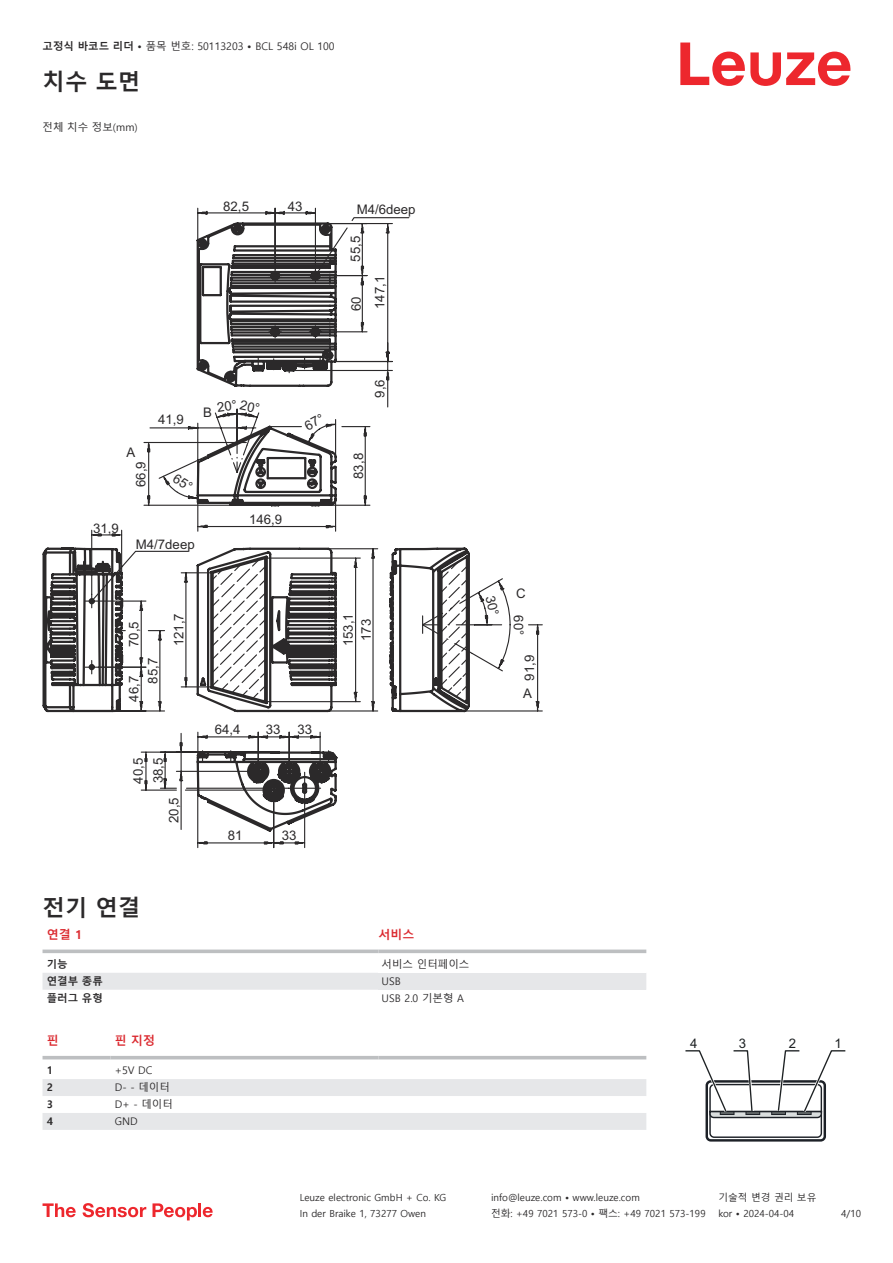
<style>
.page{position:relative;width:893px;height:1263px;background:#fff}
.page>*{position:absolute;margin:0;border:0;box-sizing:border-box;transform-origin:0 0}
.t1{font:700 22.5px "Malgun Gothic";color:#2b292a}
.t2{font:13.2px/23.5px "Arial";color:#2b292a}
.t3{font:13.2px "Arial";color:#1d2123}
.t4{font:700 12px "Malgun Gothic";color:#db2a30}
.t5{font:10.5px "Malgun Gothic";color:#2b292a}
.t6{font:700 10.5px "Malgun Gothic";color:#2b292a}
.t7{font:9.75px "Malgun Gothic";color:#2b292a}
.s1{font-weight:700}
</style>
<div class="page">
<svg style="left:680px;top:43px;width:170px;height:43px"></svg>
<div style="left:43px;top:973px;width:335px;height:17px;background:#e6e7e9"></div>
<svg style="left:43px;top:949px;width:335px;height:4px"></svg>
<svg style="left:378px;top:949px;width:268px;height:4px"></svg>
<div style="left:378px;top:973px;width:268px;height:17px;background:#e6e7e9"></div>
<svg style="left:43px;top:1059px;width:603px;height:1px"></svg>
<svg style="left:43px;top:1079px;width:603px;height:51px"></svg>
<hr style="left:43px;top:1056px;width:68px;height:3px;background:#bdbfc1">
<hr style="left:111px;top:1056px;width:267px;height:3px;background:#bdbfc1">
<hr style="left:378px;top:1056px;width:268px;height:3px;background:#bdbfc1">
<div style="left:705px;top:1080px;width:121px;height:61px;border:2px solid #1d2127;border-radius:4px"></div>
<svg style="left:685px;top:1050px;width:160px;height:89px"></svg>
<svg style="left:43px;top:1203px;width:33px;height:14px"></svg>
<svg style="left:83px;top:1203px;width:63px;height:14px"></svg>
<svg style="left:153px;top:1203px;width:44px;height:17px"></svg>
<hr style="left:198px;top:1203px;width:3px;height:14px;background:#ed272d">
<svg style="left:203px;top:1207px;width:10px;height:10px"></svg>
<svg style="left:48px;top:547px;width:290px;height:288px"></svg>
<svg style="left:72px;top:207px;width:338px;height:505px"></svg>
<svg style="left:84px;top:408px;width:459px;height:304px"></svg>
<svg style="left:354px;top:692px;width:2px;height:6px"></svg>
<hr style="left:181px;top:686px;width:32px;height:1px;background:#2b292a">
<hr style="left:181px;top:572px;width:32px;height:1px;background:#2b292a">
<hr style="left:185px;top:573px;width:1px;height:114px;background:#2b292a">
<svg style="left:184px;top:677px;width:3px;height:8px"></svg>
<svg style="left:184px;top:573px;width:4px;height:9px"></svg>
<hr style="left:198px;top:736px;width:60px;height:1px;background:#2b292a">
<hr style="left:258px;top:732px;width:1px;height:30px;background:#2b292a">
<hr style="left:258px;top:736px;width:31px;height:1px;background:#2b292a">
<svg style="left:249px;top:735px;width:19px;height:4px"></svg>
<hr style="left:289px;top:732px;width:1px;height:30px;background:#2b292a">
<hr style="left:320px;top:732px;width:1px;height:31px;background:#2b292a">
<hr style="left:289px;top:736px;width:31px;height:1px;background:#2b292a">
<svg style="left:280px;top:735px;width:19px;height:4px"></svg>
<svg style="left:311px;top:735px;width:8px;height:4px"></svg>
<hr style="left:300px;top:548px;width:78px;height:1px;background:#2b292a">
<hr style="left:328px;top:710px;width:50px;height:1px;background:#2b292a">
<hr style="left:372px;top:549px;width:2px;height:162px;background:#2b292a">
<svg style="left:371px;top:549px;width:4px;height:10px"></svg>
<svg style="left:371px;top:702px;width:4px;height:8px"></svg>
<hr style="left:197px;top:762px;width:1px;height:85px;background:#2b292a">
<hr style="left:198px;top:842px;width:76px;height:1px;background:#2b292a">
<svg style="left:199px;top:841px;width:8px;height:3px"></svg>
<hr style="left:273px;top:799px;width:1px;height:48px;background:#2b292a">
<hr style="left:304px;top:804px;width:1px;height:43px;background:#2b292a">
<hr style="left:274px;top:842px;width:31px;height:1px;background:#2b292a">
<svg style="left:264px;top:841px;width:19px;height:3px"></svg>
<svg style="left:295px;top:841px;width:8px;height:3px"></svg>
<hr style="left:176px;top:771px;width:73px;height:1px;background:#2b292a">
<hr style="left:181px;top:733px;width:1px;height:96px;background:#2b292a">
<svg style="left:179px;top:743px;width:4px;height:7px"></svg>
<hr style="left:141px;top:751px;width:131px;height:2px;background:#2b292a">
<hr style="left:185px;top:789px;width:80px;height:2px;background:#2b292a">
<hr style="left:141px;top:789px;width:35px;height:2px;background:#2b292a">
<hr style="left:145px;top:752px;width:2px;height:38px;background:#2b292a">
<svg style="left:144px;top:754px;width:4px;height:7px"></svg>
<svg style="left:144px;top:781px;width:4px;height:7px"></svg>
<hr style="left:187px;top:788px;width:102px;height:1px;background:#2b292a">
<hr style="left:165px;top:752px;width:1px;height:36px;background:#2b292a">
<svg style="left:163px;top:754px;width:4px;height:7px"></svg>
<svg style="left:160px;top:772px;width:23px;height:17px"></svg>
<svg style="left:249px;top:751px;width:80px;height:53px"></svg>
<svg style="left:197px;top:732px;width:11px;height:30px"></svg>
<svg style="left:326px;top:525px;width:8px;height:3px"></svg>
<svg style="left:199px;top:525px;width:8px;height:3px"></svg>
<hr style="left:198px;top:526px;width:138px;height:1px;background:#2b292a">
<hr style="left:335px;top:495px;width:1px;height:36px;background:#2b292a">
<hr style="left:197px;top:492px;width:1px;height:39px;background:#2b292a">
<svg style="left:217px;top:400px;width:43px;height:12px"></svg>
<svg style="left:304px;top:413px;width:18px;height:18px"></svg>
<svg style="left:172px;top:473px;width:21px;height:16px"></svg>
<svg style="left:486px;top:595px;width:13px;height:19px"></svg>
<svg style="left:514px;top:615px;width:10px;height:19px"></svg>
<p class="t5" style="left:43px;top:41px;width:294px"><span class="s1">고정식 바코드 리더 •</span> 품목 번호: 50113203 <span class="s1">•</span> BCL 548i OL 100</p>
<h1 class="t1" style="left:43px;top:69px;width:99px">치수 도면</h1>
<p class="t5" style="left:43px;top:121px;width:97px">전체 치수 정보(mm)</p>
<h2 class="t2" style="left:223px;top:196px;width:27px">82,5</h2>
<h2 class="t2" style="left:158px;top:409px;width:27px">41,9</h2>
<h2 class="t2" style="left:203px;top:401px;width:10px">B</h2>
<h2 class="t2" style="left:288px;top:196px;width:16px">43</h2>
<h2 class="t2" style="left:357px;top:198px;width:60px">M4/6deep</h2>
<h2 class="t2" style="left:345px;top:262px;width:27px;rotate:-90deg">55,5</h2>
<h2 class="t2" style="left:346px;top:311px;width:37px;rotate:-90deg">60<br>147,1</h2>
<h2 class="t2" style="left:369px;top:398px;width:20px;rotate:-90deg">9,6</h2>
<h2 class="t2" style="left:127px;top:442px;width:10px">A</h2>
<h2 class="t2" style="left:130px;top:487px;width:27px;rotate:-90deg">66,9</h2>
<h2 class="t2" style="left:348px;top:479px;width:27px;rotate:-90deg">83,8</h2>
<h2 class="t2" style="left:93px;top:517px;width:27px">31,9</h2>
<h2 class="t2" style="left:136px;top:533px;width:60px">M4/7deep</h2>
<h2 class="t2" style="left:249px;top:509px;width:35px">146,9</h2>
<h2 class="t2" style="left:123px;top:647px;width:27px;rotate:-90deg">70,5</h2>
<h2 class="t2" style="left:168px;top:646px;width:35px;rotate:-90deg">121,7</h2>
<h2 class="t2" style="left:126px;top:684px;width:27px;line-height:18.8px;text-indent:-18px;rotate:-90deg">46,7<br>85,7</h2>
<h2 class="t2" style="left:130px;top:784px;width:28px;line-height:19.8px;rotate:-90deg">40,5<br>38,5</h2>
<h2 class="t2" style="left:163px;top:823px;width:27px;rotate:-90deg">20,5</h2>
<h2 class="t2" style="left:215px;top:719px;width:27px">64,4</h2>
<h2 class="t2" style="left:266px;top:719px;width:16px">33</h2>
<h2 class="t2" style="left:298px;top:719px;width:16px">33</h2>
<h2 class="t2" style="left:228px;top:825px;width:16px">81</h2>
<h2 class="t2" style="left:282px;top:825px;width:16px">33</h2>
<h2 class="t2" style="left:341px;top:646px;width:35px;line-height:17.9px;text-align:center;rotate:-90deg">153,1<br>173</h2>
<h1 class="t1" style="left:43px;top:894px;width:99px">전기 연결</h1>
<p class="t4" style="left:47px;top:927px;width:37px">연결 1</p>
<p class="t4" style="left:378px;top:927px;width:37px">서비스</p>
<p class="t6" style="left:47px;top:958px;width:22px">기능</p>
<p class="t5" style="left:382px;top:958px;width:89px">서비스 인터페이스</p>
<p class="t6" style="left:47px;top:975px;width:58px">연결부 종류</p>
<p class="t5" style="left:382px;top:975px;width:21px">USB</p>
<p class="t6" style="left:47px;top:992px;width:58px">플러그 유형</p>
<p class="t5" style="left:382px;top:992px;width:84px">USB 2.0 기본형 A</p>
<p class="t4" style="left:47px;top:1033px;width:13px">핀</p>
<p class="t4" style="left:115px;top:1033px;width:42px">핀 지정</p>
<p class="t6" style="left:47px;top:1064px;width:8px">1</p>
<p class="t5" style="left:115px;top:1064px;width:39px">+5V DC</p>
<p class="t6" style="left:47px;top:1081px;width:8px">2</p>
<p class="t5" style="left:115px;top:1081px;width:57px">D- - 데이터</p>
<p class="t6" style="left:47px;top:1098px;width:8px">3</p>
<p class="t5" style="left:115px;top:1098px;width:60px">D+ - 데이터</p>
<p class="t6" style="left:47px;top:1115px;width:8px">4</p>
<p class="t5" style="left:115px;top:1115px;width:24px">GND</p>
<h2 class="t2" style="left:516px;top:583px;width:11px">C</h2>
<h2 class="t2" style="left:519px;top:681px;width:27px;rotate:-90deg">91,9</h2>
<h2 class="t2" style="left:523px;top:683px;width:10px">A</h2>
<h2 class="t3" style="left:690px;top:1038px;width:9px">4</h2>
<h2 class="t3" style="left:739px;top:1038px;width:9px">3</h2>
<h2 class="t3" style="left:789px;top:1038px;width:9px">2</h2>
<h2 class="t3" style="left:834px;top:1038px;width:9px">1</h2>
<p class="t7" style="left:300px;top:1192px;width:148px">Leuze electronic GmbH + Co. KG</p>
<p class="t7" style="left:491px;top:1192px;width:150px">info@leuze.com • www.leuze.com</p>
<p class="t7" style="left:718px;top:1192px;width:100px">기술적 변경 권리 보유</p>
<p class="t7" style="left:300px;top:1208px;width:128px">In der Braike 1, 73277 Owen</p>
<p class="t7" style="left:491px;top:1208px;width:216px">전화: +49 7021 573-0 • 팩스: +49 7021 573-199</p>
<p class="t7" style="left:718px;top:1208px;width:77px">kor • 2024-04-04</p>
<p class="t7" style="left:841px;top:1208px;width:21px">4/10</p>
</div>
